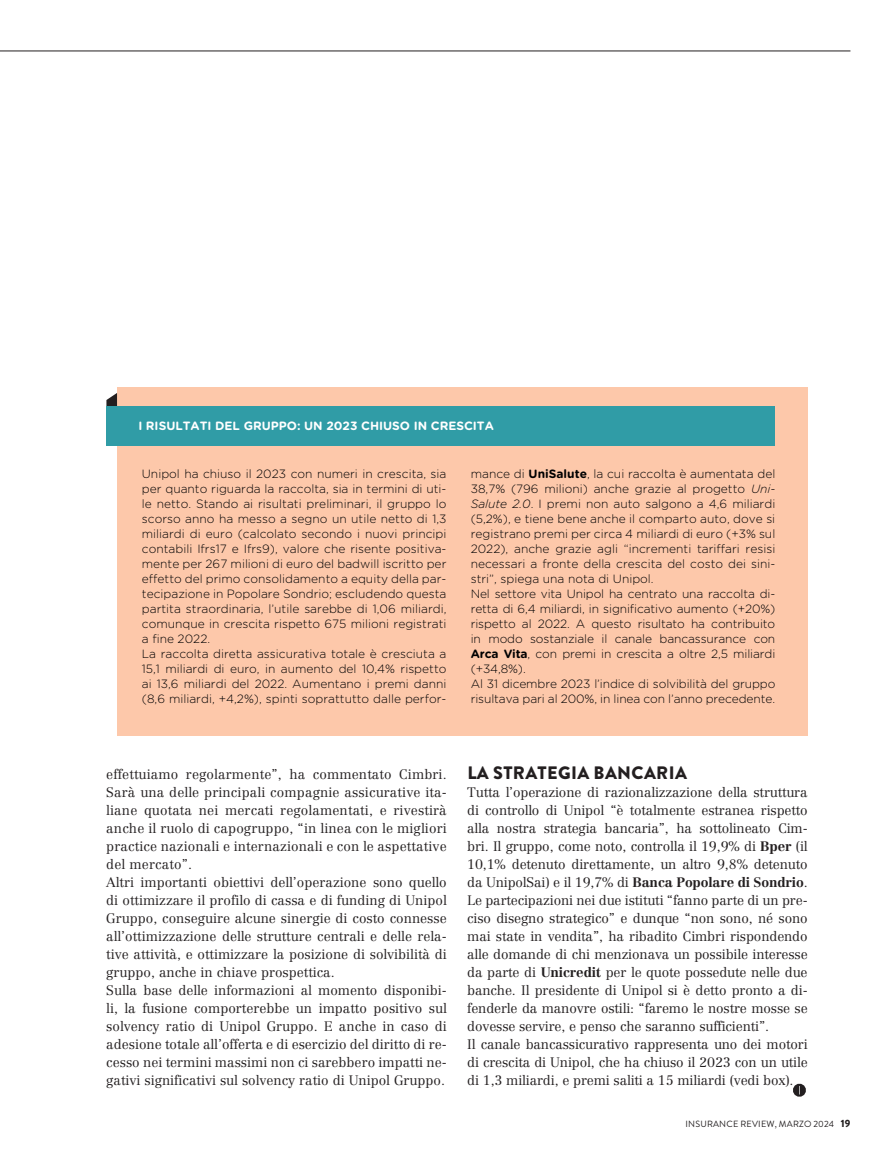
<style>
.page{position:relative;width:893px;height:1170px;background:#fff}
.page>*{position:absolute;margin:0;border:0;box-sizing:border-box;transform-origin:0 0}
.t1{font:900 18px "Brandon Grotesque";letter-spacing:.02em;color:#231f20}
.t2{font:300 13.5px/18px "Centennial LT Std";color:#231f20;text-align:justify}
.t3{font:300 12px/15px "Gotham Rounded";color:#000001;text-align:justify}
.t4{font:700 12px "Gotham Rounded";color:#fff}
.t5{font:9px "Brandon Grotesque";letter-spacing:.02em;color:#231f20}
.s1{font-weight:700}
.s2{font-style:italic}
.s3{font-weight:900;font-size:10.5px}
</style>
<div class="page">
<svg style="left:793px;top:1083px;width:13px;height:13px"></svg>
<hr style="left:0;top:51px;width:850px;height:1px;background:#231f20">
<svg style="left:106px;top:393px;width:11px;height:13px"></svg>
<div style="left:117px;top:387px;width:691px;height:349px;background:#fdc8aa"></div>
<div style="left:106px;top:406px;width:669px;height:39px;background:#309ca6"></div>
<p class="t4" style="left:138px;top:417px;width:357px">I RISULTATI DEL GRUPPO: UN 2023 CHIUSO IN CRESCITA</p>
<p class="t3" style="left:142px;top:466px;width:306px">Unipol ha chiuso il 2023 con numeri in crescita, sia per quanto riguarda la raccolta, sia in termini di uti&shy;le netto. Stando ai risultati preliminari, il gruppo lo scorso anno ha messo a segno un utile netto di 1,3 miliardi di euro (calcolato secondo i nuovi principi contabili Ifrs17 e Ifrs9), valore che risente positiva&shy;mente per 267 milioni di euro del badwill iscritto per effetto del primo consolidamento a equity della par&shy;tecipazione in Popolare Sondrio; escludendo questa partita straordinaria, l’utile sarebbe di 1,06 miliardi, comunque in crescita rispetto 675 milioni registrati a fine 2022.</p>
<p class="t3" style="left:142px;top:646px;width:306px">La raccolta diretta assicurativa totale è cresciuta a 15,1 miliardi di euro, in aumento del 10,4% rispetto ai 13,6 miliardi del 2022. Aumentano i premi danni (8,6 miliardi, +4,2%), spinti soprattutto dalle perfor-</p>
<p class="t3" style="left:471px;top:466px;width:306px">mance di <span class="s1">UniSalute</span>, la cui raccolta è aumentata del 38,7% (796 milioni) anche grazie al progetto <span class="s2">Uni-Salute 2.0</span>. I premi non auto salgono a 4,6 miliardi (5,2%), e tiene bene anche il comparto auto, dove si registrano premi per circa 4 miliardi di euro (+3% sul 2022), anche grazie agli “incrementi tariffari resisi necessari a fronte della crescita del costo dei sini&shy;stri”, spiega una nota di Unipol.</p>
<p class="t3" style="left:471px;top:586px;width:306px">Nel settore vita Unipol ha centrato una raccolta di&shy;retta di 6,4 miliardi, in significativo aumento (+20%) rispetto al 2022. A questo risultato ha contribuito in modo sostanziale il canale bancassurance con <span class="s1">Arca Vita</span>, con premi in crescita a oltre 2,5 miliardi (+34,8%).</p>
<p class="t3" style="left:471px;top:676px;width:306px">Al 31 dicembre 2023 l’indice di solvibilità del gruppo risultava pari al 200%, in linea con l’anno precedente.</p>
<p class="t2" style="left:106px;top:765px;width:342px">effettuiamo regolarmente”, ha commentato Cimbri.<br>Sarà una delle principali compagnie assicurative ita&shy;liane quotata nei mercati regolamentati, e rivestirà anche il ruolo di capogruppo, “in linea con le migliori practice nazionali e internazionali e con le aspettative del mercato”.</p>
<p class="t2" style="left:106px;top:873px;width:342px">Altri importanti obiettivi dell’operazione sono quello di ottimizzare il profilo di cassa e di funding di Unipol Gruppo, conseguire alcune sinergie di costo connesse all’ottimizzazione delle strutture centrali e delle rela&shy;tive attività, e ottimizzare la posizione di solvibilità di gruppo, anche in chiave prospettica.</p>
<p class="t2" style="left:106px;top:981px;width:342px">Sulla base delle informazioni al momento disponibi&shy;li, la fusione comporterebbe un impatto positivo sul solvency ratio di Unipol Gruppo. E anche in caso di adesione totale all’offerta e di esercizio del diritto di re&shy;cesso nei termini massimi non ci sarebbero impatti ne&shy;gativi significativi sul solvency ratio di Unipol Gruppo.</p>
<p class="t1" style="left:467px;top:759px;width:221px">LA STRATEGIA BANCARIA</p>
<p class="t2" style="left:467px;top:783px;width:342px">Tutta l’operazione di razionalizzazione della struttura di controllo di Unipol “è totalmente estranea rispetto alla nostra strategia bancaria”, ha sottolineato Cim&shy;bri. Il gruppo, come noto, controlla il 19,9% di <span class="s1">Bper</span> (il 10,1% detenuto direttamente, un altro 9,8% detenuto da UnipolSai) e il 19,7% di <span class="s1">Banca Popolare di Sondrio</span>.<br>Le partecipazioni nei due istituti “fanno parte di un pre&shy;ciso disegno strategico” e dunque “non sono, né sono mai state in vendita”, ha ribadito Cimbri rispondendo alle domande di chi menzionava un possibile interesse da parte di <span class="s1">Unicredit</span> per le quote possedute nelle due banche. Il presidente di Unipol si è detto pronto a di&shy;fenderle da manovre ostili: “faremo le nostre mosse se dovesse servire, e penso che saranno sufficienti”.</p>
<p class="t2" style="left:467px;top:1035px;width:342px">Il canale bancassicurativo rappresenta uno dei motori di crescita di Unipol, che ha chiuso il 2023 con un utile di 1,3 miliardi, e premi saliti a 15 miliardi (vedi box).</p>
<p class="t5" style="left:686px;top:1117px;width:166px">INSURANCE REVIEW, MARZO 2024 <span class="s3">19</span></p>
</div>
